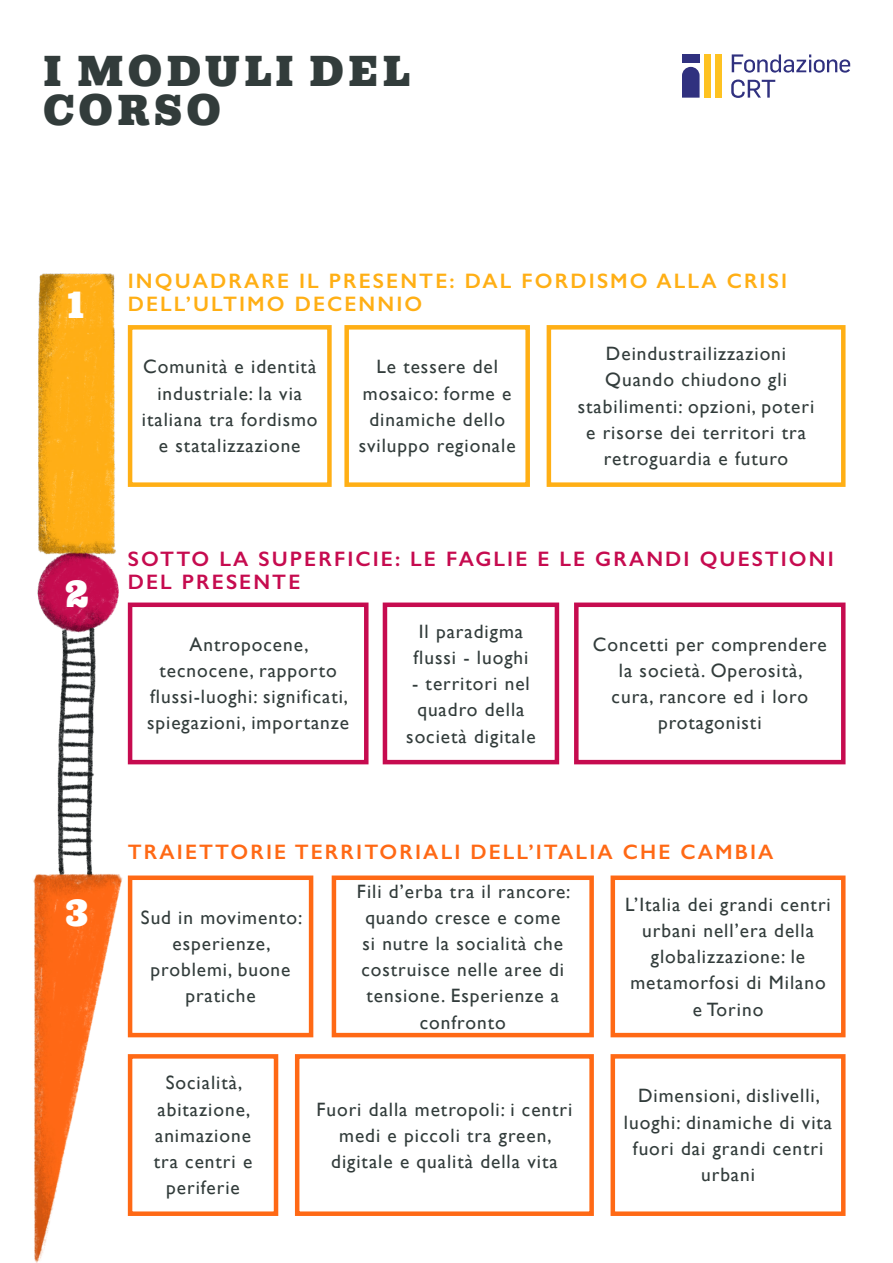
<style>
.page{position:relative;width:893px;height:1263px;background:#fff}
.page>*{position:absolute;margin:0;border:0;box-sizing:border-box;transform-origin:0 0}
.t1{font:900 42.9px/39px "Capital Serif";letter-spacing:.11em;color:#323c3b}
.t2{font:900 37.5px "Capital Serif";color:#fff}
.t3{font:600 21px/22.5px "Gill Sans";letter-spacing:.1em;color:#ffaf15}
.t4{font:600 21px/22.5px "Gill Sans";letter-spacing:.1em;color:#c60b4f}
.t5{font:600 21px "Gill Sans";letter-spacing:.1em;color:#ff6915}
.t6{font:19.35px/26.2px "Gill Sans";letter-spacing:.05em;color:#323c3b;text-align:center}
</style>
<div class="page">
<img style="left:33px;top:54px;width:818px;height:1209px">
<div style="left:128px;top:325px;width:204px;height:162px;border:4px solid #ffaf15"></div>
<div style="left:128px;top:602px;width:241px;height:162px;border:4px solid #c60b4f"></div>
<div style="left:344px;top:325px;width:186px;height:162px;border:4px solid #ffaf15"></div>
<div style="left:383px;top:602px;width:176px;height:162px;border:4px solid #c60b4f"></div>
<div style="left:547px;top:325px;width:298px;height:162px;border:4px solid #ffaf15"></div>
<div style="left:574px;top:602px;width:271px;height:162px;border:4px solid #c60b4f"></div>
<div style="left:128px;top:875px;width:185px;height:162px;border:4px solid #ff6915"></div>
<div style="left:128px;top:1054px;width:150px;height:162px;border:4px solid #ff6915"></div>
<div style="left:332px;top:875px;width:262px;height:162px;border:4px solid #ff6915"></div>
<div style="left:295px;top:1054px;width:299px;height:162px;border:4px solid #ff6915"></div>
<div style="left:611px;top:875px;width:234px;height:162px;border:4px solid #ff6915"></div>
<div style="left:611px;top:1054px;width:234px;height:162px;border:4px solid #ff6915"></div>
<div style="left:704px;top:54px;width:7px;height:44px;background:#fec221"></div>
<div style="left:715px;top:54px;width:6px;height:44px;background:#fec221"></div>
<svg style="left:682px;top:67px;width:18px;height:31px"></svg>
<div style="left:682px;top:54px;width:18px;height:8px;background:#30317f"></div>
<svg style="left:732px;top:54px;width:118px;height:19px"></svg>
<svg style="left:731px;top:80px;width:44px;height:18px"></svg>
<p class="t1" style="left:43px;top:51px;width:368px">I MODULI DEL<br>CORSO</p>
<p class="t2" style="left:68px;top:279px;width:17px">1</p>
<p class="t2" style="left:65px;top:567px;width:25px">2</p>
<p class="t2" style="left:66px;top:886px;width:24px">3</p>
<p class="t3" style="left:128px;top:270px;width:661px">INQUADRARE IL PRESENTE: DAL FORDISMO ALLA CRISI<br>DELL’ULTIMO DECENNIO</p>
<p class="t6" style="left:142px;top:353px;width:177px">Comunità e identità industriale: la via italiana tra fordismo e statalizzazione</p>
<p class="t6" style="left:359px;top:353px;width:158px">Le tessere del mosaico: forme e dinamiche dello sviluppo regionale</p>
<p class="t6" style="left:606px;top:340px;width:182px">Deindustrailizzazioni</p>
<p class="t6" style="left:578px;top:367px;width:238px">Quando chiudono gli stabilimenti: opzioni, poteri e risorse dei territori tra retroguardia e futuro</p>
<p class="t4" style="left:128px;top:548px;width:707px">SOTTO LA SUPERFICIE: LE FAGLIE E LE GRANDI QUESTIONI<br>DEL PRESENTE</p>
<p class="t6" style="left:147px;top:631px;width:204px">Antropocene, tecnocene, rapporto flussi-luoghi: significati, spiegazioni, importanze</p>
<p class="t6" style="left:413px;top:618px;width:117px;text-align:left">Il paradigma flussi - luoghi</p>
<p class="t6" style="left:406px;top:670px;width:131px">- territori nel quadro della società digitale</p>
<p class="t6" style="left:593px;top:631px;width:235px">Concetti per comprendere la società. Operosità,<br>cura, rancore ed i loro protagonisti</p>
<p class="t5" style="left:128px;top:839px;width:647px">TRAIETTORIE TERRITORIALI DELL’ITALIA CHE CAMBIA</p>
<p class="t6" style="left:141px;top:904px;width:163px">Sud in movimento: esperienze, problemi, buone pratiche</p>
<p class="t6" style="left:357px;top:878px;width:215px">Fili d’erba tra il rancore: quando cresce e come<br>si nutre la socialità che costruisce nelle aree di tensione. Esperienze a confronto</p>
<p class="t6" style="left:154px;top:1069px;width:100px">Socialità, abitazione, animazione tra centri e periferie</p>
<p class="t6" style="left:316px;top:1096px;width:258px">Fuori dalla metropoli: i centri medi e piccoli tra green, digitale e qualità della vita</p>
<p class="t6" style="left:625px;top:891px;width:207px">L’Italia dei grandi centri urbani nell’era della globalizzazione: le metamorfosi di Milano e Torino</p>
<p class="t6" style="left:624px;top:1082px;width:210px">Dimensioni, dislivelli, luoghi: dinamiche di vita fuori dai grandi centri urbani</p>
</div>
